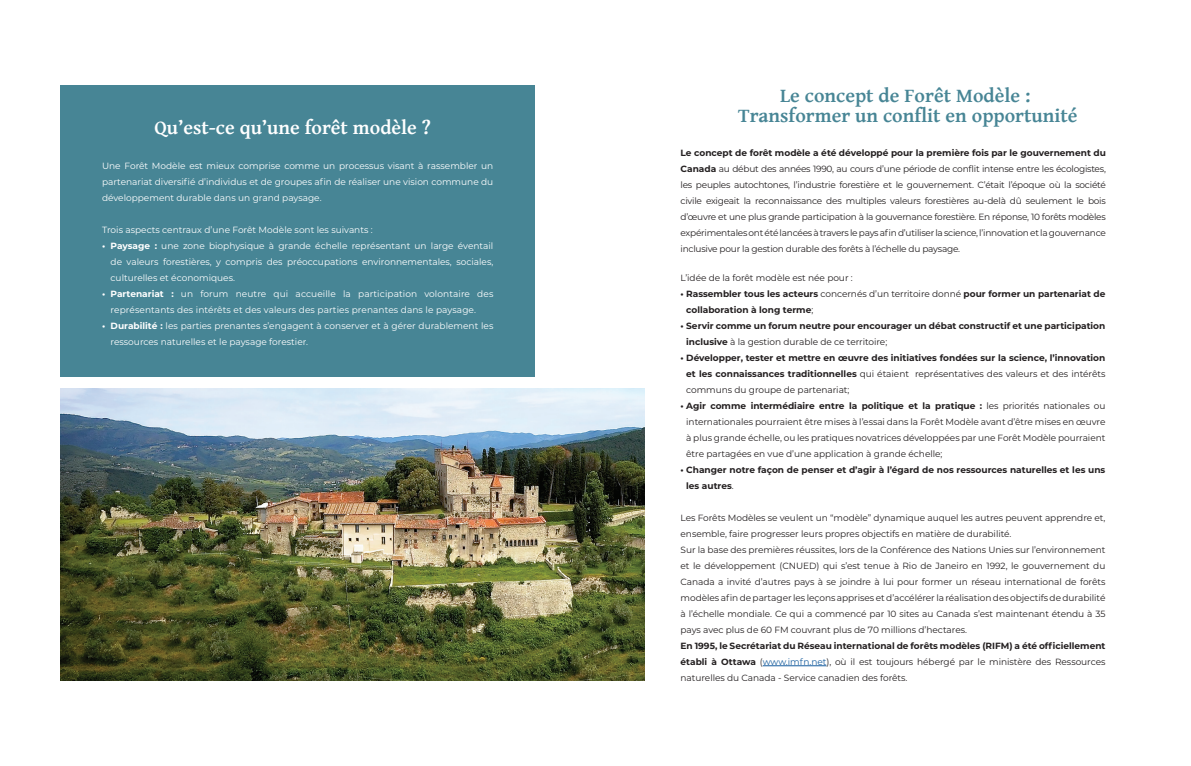
<style>
.page{position:relative;width:1191px;height:766px;background:#fff}
.page>*{position:absolute;margin:0;border:0;box-sizing:border-box;transform-origin:0 0}
.t1{font:700 20px "Gentium Basic";color:#478595}
.t2{font:700 20px "Gentium Basic";color:#fff}
.t3{font:9px/16px "Montserrat";letter-spacing:-.005em;color:#231f20;text-align:justify}
.t4{font:9px/16px "Montserrat";color:#fff;text-align:justify}
.t5{font:700 9px/16px "Montserrat";color:#231f20}
.s1{font-weight:700}
.s2{font-weight:400}
.s3{color:#175d9e}
</style>
<div class="page">
<div style="left:61px;top:85px;width:474px;height:291px;background:#478595"></div>
<hr style="left:762px;top:665px;width:64px;height:1px;background:#175d9e">
<img style="left:61px;top:388px;width:583px;height:292px">
<p class="t2" style="left:154px;top:112px;width:278px">Qu’est-ce qu’une forêt modèle ?</p>
<p class="t4" style="left:102px;top:157px;width:393px">Une Forêt Modèle est mieux comprise comme un processus visant à rassembler un partenariat diversifié d’individus et de groupes afin de réaliser une vision commune du développement durable dans un grand paysage.</p>
<p class="t4" style="left:102px;top:221px;width:272px">Trois aspects centraux d’une Forêt Modèle sont les suivants :</p>
<p class="t4" style="left:111px;top:237px;width:384px;text-indent:-9px"><span class="s1">• Paysage :</span> une zone biophysique à grande échelle représentant un large éventail de valeurs forestières, y compris des préoccupations environnementales, sociales, culturelles et économiques.</p>
<p class="t4" style="left:111px;top:285px;width:384px;text-indent:-9px"><span class="s1">• Partenariat :</span> un forum neutre qui accueille la participation volontaire des représentants des intérêts et des valeurs des parties prenantes dans le paysage.</p>
<p class="t4" style="left:111px;top:317px;width:384px;text-indent:-9px"><span class="s1">• Durabilité :</span> les parties prenantes s’engagent à conserver et à gérer durablement les ressources naturelles et le paysage forestier.</p>
<p class="t1" style="left:780px;top:81px;width:252px">Le concept de Forêt Modèle :</p>
<p class="t1" style="left:738px;top:101px;width:341px">Transformer un conflit en opportunité</p>
<p class="t3" style="left:680px;top:145px;width:427px"><span class="s1">Le concept de forêt modèle a été développé pour la première fois par le gouvernement du Canada</span> au début des années 1990, au cours d’une période de conflit intense entre les écologistes, les peuples autochtones, l’industrie forestière et le gouvernement. C’était l’époque où la société civile exigeait la reconnaissance des multiples valeurs forestières au-delà dû seulement le bois d’œuvre et une plus grande participation à la gouvernance forestière. En réponse, 10 forêts modèles expérimentales ont été lancées à travers le pays afin d’utiliser la science, l’innovation et la gouvernance inclusive pour la gestion durable des forêts à l’échelle du paysage.</p>
<p class="t3" style="left:680px;top:269px;width:174px">L’idée de la forêt modèle est née pour :</p>
<p class="t5" style="left:686px;top:285px;width:421px;text-indent:-6px">• Rassembler tous les acteurs <span class="s2">concernés d’un territoire donné</span> pour former un partenariat de collaboration à long terme<span class="s2">;</span></p>
<p class="t5" style="left:686px;top:317px;width:421px;text-indent:-6px">• Servir comme un forum neutre pour encourager un débat constructif et une participation inclusive <span class="s2">à la gestion durable de ce territoire;</span></p>
<p class="t5" style="left:686px;top:349px;width:421px;text-align:justify;text-indent:-6px">• Développer, tester et mettre en œuvre des initiatives fondées sur la science, l’innovation et les connaissances traditionnelles <span class="s2">qui étaient représentatives des valeurs et des intérêts communs du groupe de partenariat;</span></p>
<p class="t3" style="left:686px;top:397px;width:421px;text-indent:-6px"><span class="s1">• Agir comme intermédiaire entre la politique et la pratique :</span> les priorités nationales ou internationales pourraient être mises à l’essai dans la Forêt Modèle avant d’être mises en œuvre à plus grande échelle, ou les pratiques novatrices développées par une Forêt Modèle pourraient être partagées en vue d’une application à grande échelle;</p>
<p class="t5" style="left:686px;top:461px;width:421px;text-indent:-6px">• Changer notre façon de penser et d’agir à l’égard de nos ressources naturelles et les uns les autres<span class="s2">.</span></p>
<p class="t3" style="left:680px;top:509px;width:426px">Les Forêts Modèles se veulent un “modèle” dynamique auquel les autres peuvent apprendre et, ensemble, faire progresser leurs propres objectifs en matière de durabilité.</p>
<p class="t3" style="left:680px;top:541px;width:426px">Sur la base des premières réussites, lors de la Conférence des Nations Unies sur l’environnement et le développement (CNUED) qui s’est tenue à Rio de Janeiro en 1992, le gouvernement du Canada a invité d’autres pays à se joindre à lui pour former un réseau international de forêts modèles afin de partager les leçons apprises et d’accélérer la réalisation des objectifs de durabilité à l’échelle mondiale. Ce qui a commencé par 10 sites au Canada s’est maintenant étendu à 35 pays avec plus de 60 FM couvrant plus de 70 millions d’hectares.</p>
<p class="t3" style="left:680px;top:637px;width:426px"><span class="s1">En 1995, le Secrétariat du Réseau international de forêts modèles (RIFM) a été officiellement établi à Ottawa</span> (<span class="s3">www.imfn.net</span>), où il est toujours hébergé par le ministère des Ressources naturelles du Canada - Service canadien des forêts.</p>
</div>
